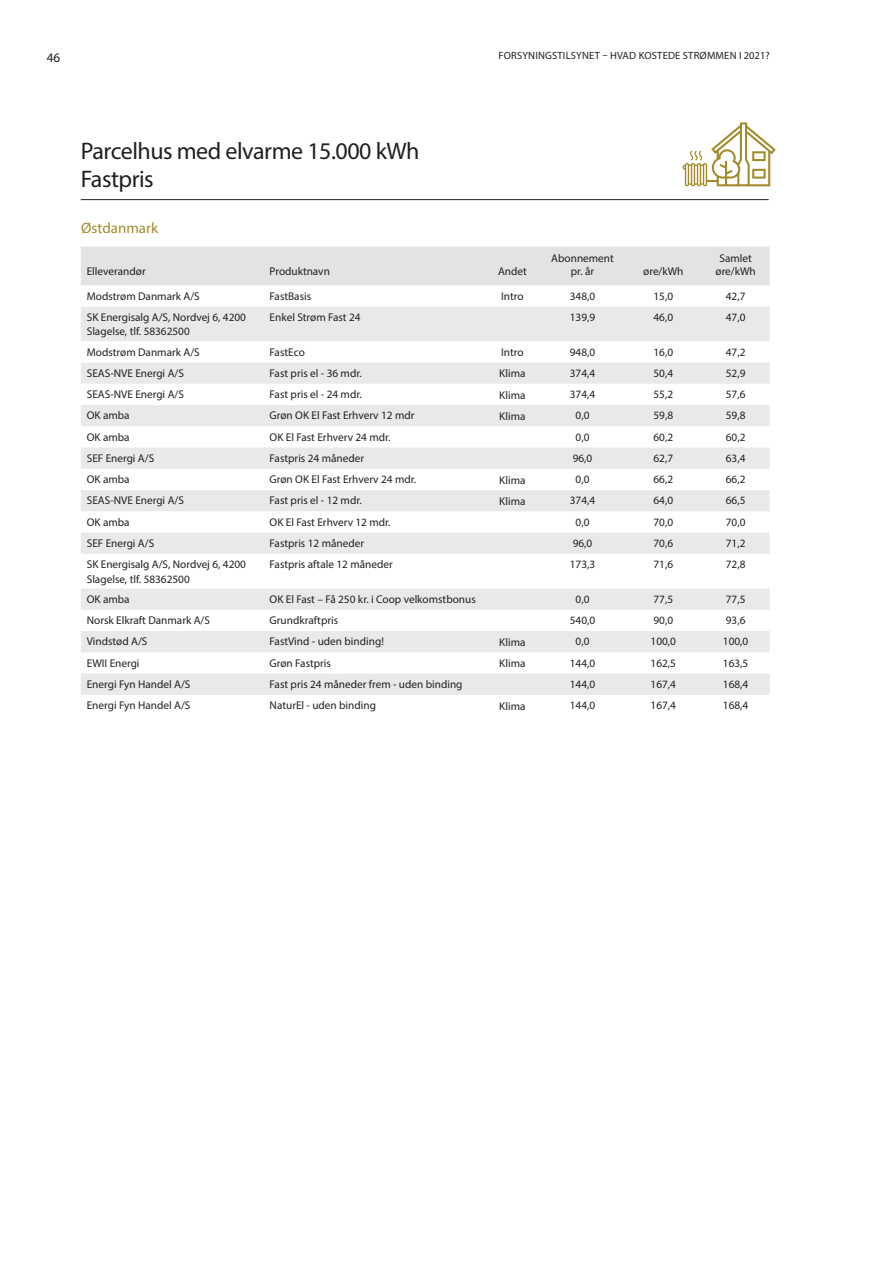
<style>
.page{position:relative;width:893px;height:1263px;background:#fff}
.page>*{position:absolute;margin:0;border:0;box-sizing:border-box;transform-origin:0 0}
.H2_-__16-18{font:24px/27px "Myriad Pro";letter-spacing:-.02em;color:#231f20}
.Brødtekst__10_13{font:15px "Myriad Pro";color:#a38a29}
.t1{font:13.05px "Myriad Pro";color:#231f20}
.Tabel_brød{font:11.25px/14.2px "Myriad Pro";color:#231f20}
.Tabel_header{font:11.25px/13.5px "Myriad Pro";color:#231f20;text-align:center}
.t2{font:10.5px "Myriad Pro";letter-spacing:.02em;color:#231f20}
</style>
<div class="page">
<div style="left:81px;top:247px;width:689px;height:38px;background:#e1e4e1"></div>
<svg style="left:81px;top:306px;width:689px;height:389px;fill:#e9eae8"></svg>
<hr style="left:81px;top:199px;width:688px;height:1px;background:#231f20">
<svg style="left:682px;top:122px;width:94px;height:64px"></svg>
<p class="t1" style="left:47px;top:49px;width:15px">46</p>
<p class="t2" style="left:498px;top:49px;width:273px">FORSYNINGSTILSYNET – HVAD KOSTEDE STRØMMEN I 2021?</p>
<h2 class="H2_-__16-18" style="left:81px;top:138px;width:340px">Parcelhus med elvarme 15.000 kWh<br>Fastpris</h2>
<p class="Brødtekst__10_13" style="left:81px;top:219px;width:78px">Østdanmark</p>
<p class="Tabel_header" style="left:87px;top:264px;width:60px">Elleverandør</p>
<p class="Tabel_header" style="left:270px;top:264px;width:62px">Produktnavn</p>
<p class="Tabel_header" style="left:498px;top:264px;width:30px">Andet</p>
<p class="Tabel_header" style="left:551px;top:251px;width:64px">Abonnement pr. år</p>
<p class="Tabel_header" style="left:643px;top:264px;width:42px">øre/kWh</p>
<p class="Tabel_header" style="left:715px;top:251px;width:42px">Samlet øre/kWh</p>
<p class="Tabel_brød" style="left:87px;top:289px;width:114px">Modstrøm Danmark A/S</p>
<p class="Tabel_brød" style="left:270px;top:289px;width:43px">FastBasis</p>
<p class="Tabel_brød" style="left:501px;top:289px;width:24px">Intro</p>
<p class="Tabel_brød" style="left:570px;top:289px;width:27px">348,0</p>
<p class="Tabel_brød" style="left:653px;top:289px;width:21px">15,0</p>
<p class="Tabel_brød" style="left:726px;top:289px;width:21px">42,7</p>
<p class="Tabel_brød" style="left:87px;top:310px;width:161px">SK Energisalg A/S, Nordvej 6, 4200<br>Slagelse, tlf. 58362500</p>
<p class="Tabel_brød" style="left:270px;top:310px;width:92px">Enkel Strøm Fast 24</p>
<p class="Tabel_brød" style="left:570px;top:310px;width:27px">139,9</p>
<p class="Tabel_brød" style="left:653px;top:310px;width:21px">46,0</p>
<p class="Tabel_brød" style="left:726px;top:310px;width:21px">47,0</p>
<p class="Tabel_brød" style="left:87px;top:345px;width:114px">Modstrøm Danmark A/S</p>
<p class="Tabel_brød" style="left:270px;top:345px;width:37px">FastEco</p>
<p class="Tabel_brød" style="left:501px;top:345px;width:24px">Intro</p>
<p class="Tabel_brød" style="left:570px;top:345px;width:27px">948,0</p>
<p class="Tabel_brød" style="left:653px;top:345px;width:21px">16,0</p>
<p class="Tabel_brød" style="left:726px;top:345px;width:21px">47,2</p>
<p class="Tabel_brød" style="left:87px;top:366px;width:99px">SEAS-NVE Energi A/S</p>
<p class="Tabel_brød" style="left:270px;top:366px;width:94px">Fast pris el - 36 mdr.</p>
<p class="Tabel_brød" style="left:499px;top:366px;width:28px">Klima</p>
<p class="Tabel_brød" style="left:570px;top:366px;width:27px">374,4</p>
<p class="Tabel_brød" style="left:653px;top:366px;width:21px">50,4</p>
<p class="Tabel_brød" style="left:726px;top:366px;width:21px">52,9</p>
<p class="Tabel_brød" style="left:87px;top:387px;width:99px">SEAS-NVE Energi A/S</p>
<p class="Tabel_brød" style="left:270px;top:387px;width:94px">Fast pris el - 24 mdr.</p>
<p class="Tabel_brød" style="left:499px;top:387px;width:28px">Klima</p>
<p class="Tabel_brød" style="left:570px;top:387px;width:27px">374,4</p>
<p class="Tabel_brød" style="left:653px;top:387px;width:21px">55,2</p>
<p class="Tabel_brød" style="left:726px;top:387px;width:21px">57,6</p>
<p class="Tabel_brød" style="left:87px;top:408px;width:44px">OK amba</p>
<p class="Tabel_brød" style="left:270px;top:408px;width:146px">Grøn OK El Fast Erhverv 12 mdr</p>
<p class="Tabel_brød" style="left:499px;top:409px;width:28px">Klima</p>
<p class="Tabel_brød" style="left:576px;top:408px;width:15px">0,0</p>
<p class="Tabel_brød" style="left:653px;top:408px;width:21px">59,8</p>
<p class="Tabel_brød" style="left:726px;top:408px;width:21px">59,8</p>
<p class="Tabel_brød" style="left:87px;top:430px;width:44px">OK amba</p>
<p class="Tabel_brød" style="left:270px;top:430px;width:122px">OK El Fast Erhverv 24 mdr.</p>
<p class="Tabel_brød" style="left:576px;top:430px;width:15px">0,0</p>
<p class="Tabel_brød" style="left:653px;top:430px;width:21px">60,2</p>
<p class="Tabel_brød" style="left:726px;top:430px;width:21px">60,2</p>
<p class="Tabel_brød" style="left:87px;top:451px;width:69px">SEF Energi A/S</p>
<p class="Tabel_brød" style="left:270px;top:451px;width:96px">Fastpris 24 måneder</p>
<p class="Tabel_brød" style="left:573px;top:451px;width:21px">96,0</p>
<p class="Tabel_brød" style="left:653px;top:451px;width:21px">62,7</p>
<p class="Tabel_brød" style="left:726px;top:451px;width:21px">63,4</p>
<p class="Tabel_brød" style="left:87px;top:472px;width:44px">OK amba</p>
<p class="Tabel_brød" style="left:270px;top:472px;width:148px">Grøn OK El Fast Erhverv 24 mdr.</p>
<p class="Tabel_brød" style="left:499px;top:472px;width:28px">Klima</p>
<p class="Tabel_brød" style="left:576px;top:472px;width:15px">0,0</p>
<p class="Tabel_brød" style="left:653px;top:472px;width:21px">66,2</p>
<p class="Tabel_brød" style="left:726px;top:472px;width:21px">66,2</p>
<p class="Tabel_brød" style="left:87px;top:493px;width:99px">SEAS-NVE Energi A/S</p>
<p class="Tabel_brød" style="left:270px;top:493px;width:94px">Fast pris el - 12 mdr.</p>
<p class="Tabel_brød" style="left:499px;top:494px;width:28px">Klima</p>
<p class="Tabel_brød" style="left:570px;top:493px;width:27px">374,4</p>
<p class="Tabel_brød" style="left:653px;top:493px;width:21px">64,0</p>
<p class="Tabel_brød" style="left:726px;top:493px;width:21px">66,5</p>
<p class="Tabel_brød" style="left:87px;top:515px;width:44px">OK amba</p>
<p class="Tabel_brød" style="left:270px;top:515px;width:122px">OK El Fast Erhverv 12 mdr.</p>
<p class="Tabel_brød" style="left:576px;top:515px;width:15px">0,0</p>
<p class="Tabel_brød" style="left:653px;top:515px;width:21px">70,0</p>
<p class="Tabel_brød" style="left:726px;top:515px;width:21px">70,0</p>
<p class="Tabel_brød" style="left:87px;top:536px;width:69px">SEF Energi A/S</p>
<p class="Tabel_brød" style="left:270px;top:536px;width:96px">Fastpris 12 måneder</p>
<p class="Tabel_brød" style="left:573px;top:536px;width:21px">96,0</p>
<p class="Tabel_brød" style="left:653px;top:536px;width:21px">70,6</p>
<p class="Tabel_brød" style="left:726px;top:536px;width:21px">71,2</p>
<p class="Tabel_brød" style="left:87px;top:557px;width:161px">SK Energisalg A/S, Nordvej 6, 4200<br>Slagelse, tlf. 58362500</p>
<p class="Tabel_brød" style="left:270px;top:557px;width:125px">Fastpris aftale 12 måneder</p>
<p class="Tabel_brød" style="left:570px;top:557px;width:27px">173,3</p>
<p class="Tabel_brød" style="left:653px;top:557px;width:21px">71,6</p>
<p class="Tabel_brød" style="left:726px;top:557px;width:21px">72,8</p>
<p class="Tabel_brød" style="left:87px;top:592px;width:44px">OK amba</p>
<p class="Tabel_brød" style="left:270px;top:592px;width:208px">OK El Fast – Få 250 kr. i Coop velkomstbonus</p>
<p class="Tabel_brød" style="left:576px;top:592px;width:15px">0,0</p>
<p class="Tabel_brød" style="left:653px;top:592px;width:21px">77,5</p>
<p class="Tabel_brød" style="left:726px;top:592px;width:21px">77,5</p>
<p class="Tabel_brød" style="left:87px;top:613px;width:125px">Norsk Elkraft Danmark A/S</p>
<p class="Tabel_brød" style="left:270px;top:613px;width:70px">Grundkraftpris</p>
<p class="Tabel_brød" style="left:570px;top:613px;width:27px">540,0</p>
<p class="Tabel_brød" style="left:653px;top:613px;width:21px">90,0</p>
<p class="Tabel_brød" style="left:726px;top:613px;width:21px">93,6</p>
<p class="Tabel_brød" style="left:87px;top:634px;width:62px">Vindstød A/S</p>
<p class="Tabel_brød" style="left:270px;top:634px;width:116px">FastVind - uden binding!</p>
<p class="Tabel_brød" style="left:499px;top:635px;width:28px">Klima</p>
<p class="Tabel_brød" style="left:576px;top:634px;width:15px">0,0</p>
<p class="Tabel_brød" style="left:651px;top:634px;width:27px">100,0</p>
<p class="Tabel_brød" style="left:723px;top:634px;width:27px">100,0</p>
<p class="Tabel_brød" style="left:87px;top:656px;width:54px">EWII Energi</p>
<p class="Tabel_brød" style="left:270px;top:656px;width:63px">Grøn Fastpris</p>
<p class="Tabel_brød" style="left:499px;top:656px;width:28px">Klima</p>
<p class="Tabel_brød" style="left:570px;top:656px;width:27px">144,0</p>
<p class="Tabel_brød" style="left:651px;top:656px;width:27px">162,5</p>
<p class="Tabel_brød" style="left:723px;top:656px;width:27px">163,5</p>
<p class="Tabel_brød" style="left:87px;top:677px;width:105px">Energi Fyn Handel A/S</p>
<p class="Tabel_brød" style="left:270px;top:677px;width:194px">Fast pris 24 måneder frem - uden binding</p>
<p class="Tabel_brød" style="left:570px;top:677px;width:27px">144,0</p>
<p class="Tabel_brød" style="left:651px;top:677px;width:27px">167,4</p>
<p class="Tabel_brød" style="left:723px;top:677px;width:27px">168,4</p>
<p class="Tabel_brød" style="left:87px;top:698px;width:105px">Energi Fyn Handel A/S</p>
<p class="Tabel_brød" style="left:270px;top:698px;width:108px">NaturEl - uden binding</p>
<p class="Tabel_brød" style="left:499px;top:699px;width:28px">Klima</p>
<p class="Tabel_brød" style="left:570px;top:698px;width:27px">144,0</p>
<p class="Tabel_brød" style="left:651px;top:698px;width:27px">167,4</p>
<p class="Tabel_brød" style="left:723px;top:698px;width:27px">168,4</p>
</div>
